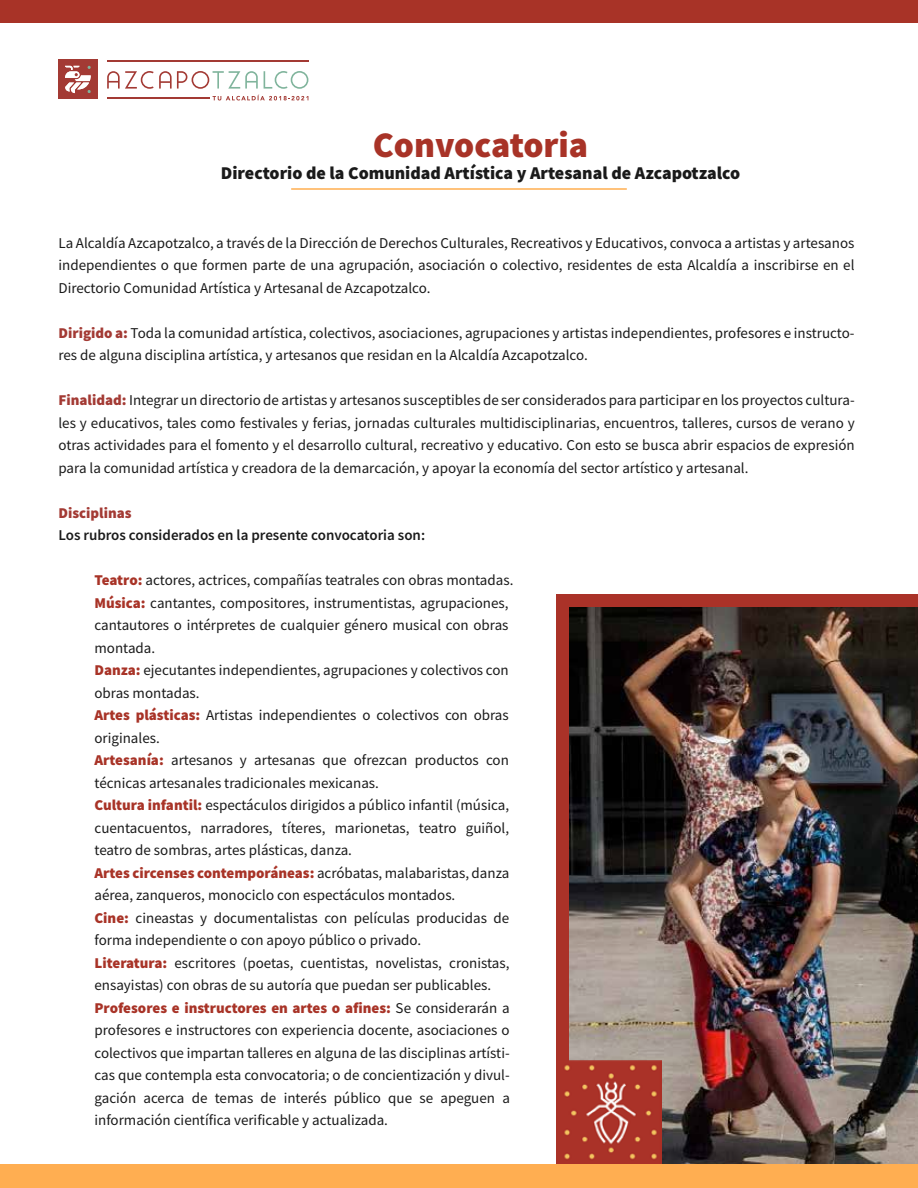
<style>
.page{position:relative;width:918px;height:1188px;background:#fff}
.page>*{position:absolute;margin:0;border:0;box-sizing:border-box;transform-origin:0 0}
.t1{font:900 36px "Source Sans Pro";color:#a83327}
.t2{font:900 18px "Source Sans Pro";color:#1a1a1a}
.t3{font:15px/22.5px "Source Sans Pro";color:#1a1a1a;text-align:justify}
.t4{font:600 15px "Source Sans Pro";color:#1a1a1a}
.t5{font:900 15px "Source Sans Pro";color:#a33a34}
.s1{font-weight:900;color:#a33a34}
.s2{font-weight:900;color:#a83327}
</style>
<div class="page">
<div style="left:556px;top:594px;width:362px;height:592px;background:#aa3228"></div>
<img style="left:570px;top:608px;width:348px;height:556px">
<svg style="left:264px;top:71px;width:44px;height:18px"></svg>
<svg style="left:107px;top:71px;width:151px;height:18px"></svg>
<hr style="left:107px;top:60px;width:201px;height:1px;background:#a33a34">
<hr style="left:107px;top:98px;width:102px;height:1px;background:#a33a34">
<svg style="left:213px;top:95px;width:95px;height:6px"></svg>
<div style="left:58px;top:60px;width:39px;height:39px;background:#a33a34"></div>
<svg style="left:65px;top:66px;width:26px;height:28px"></svg>
<hr style="left:291px;top:188px;width:336px;height:2px;background:#ffae51">
<div style="left:0;top:0;width:918px;height:22px;background:#a83327"></div>
<div style="left:0;top:1164px;width:918px;height:24px;background:#ffae51"></div>
<img style="left:564px;top:1061px;width:97px;height:103px">
<h1 class="t1" style="left:373px;top:120px;width:217px">Convocatoria</h1>
<p class="t2" style="left:221px;top:160px;width:521px">Directorio de la Comunidad Artística y Artesanal de Azcapotzalco</p>
<p class="t3" style="left:58px;top:231px;width:798px">La Alcaldía Azcapotzalco, a través de la Dirección de Derechos Culturales, Recreativos y Educativos, convoca a artistas y artesanos independientes o que formen parte de una agrupación, asociación o colectivo, residentes de esta Alcaldía a inscribirse en el Directorio Comunidad Artística y Artesanal de Azcapotzalco.</p>
<p class="t3" style="left:58px;top:321px;width:798px"><span class="s1">Dirigido a:</span> Toda la comunidad artística, colectivos, asociaciones, agrupaciones y artistas independientes, profesores e instructo&shy;res de alguna disciplina artística, y artesanos que residan en la Alcaldía Azcapotzalco.</p>
<p class="t3" style="left:58px;top:389px;width:798px"><span class="s1">Finalidad:</span> Integrar un directorio de artistas y artesanos susceptibles de ser considerados para participar en los proyectos cultura&shy;les y educativos, tales como festivales y ferias, jornadas culturales multidisciplinarias, encuentros, talleres, cursos de verano y otras actividades para el fomento y el desarrollo cultural, recreativo y educativo. Con esto se busca abrir espacios de expresión para la comunidad artística y creadora de la demarcación, y apoyar la economía del sector artístico y artesanal.</p>
<p class="t5" style="left:58px;top:502px;width:75px">Disciplinas</p>
<p class="t4" style="left:58px;top:525px;width:368px">Los rubros considerados en la presente convocatoria son:</p>
<p class="t3" style="left:94px;top:569px;width:420px;text-align:left"><span class="s2">Teatro:</span> actores, actrices, compañías teatrales con obras montadas.<br><span class="s2">Música:</span> cantantes, compositores, instrumentistas, agrupaciones, cantautores o intérpretes de cualquier género musical con obras montada.<br><span class="s2">Danza:</span> ejecutantes independientes, agrupaciones y colectivos con obras montadas.<br><span class="s2">Artes plásticas:</span> Artistas independientes o colectivos con obras originales.<br><span class="s2">Artesanía:</span> artesanos y artesanas que ofrezcan productos con técnicas artesanales tradicionales mexicanas.<br><span class="s2">Cultura infantil:</span> espectáculos dirigidos a público infantil (música, cuentacuentos, narradores, títeres, marionetas, teatro guiñol, teatro de sombras, artes plásticas, danza.<br><span class="s2">Artes circenses contemporáneas:</span> acróbatas, malabaristas, danza aérea, zanqueros, monociclo con espectáculos montados.<br><span class="s2">Cine:</span> cineastas y documentalistas con películas producidas de forma independiente o con apoyo público o privado.<br><span class="s2">Literatura:</span> escritores (poetas, cuentistas, novelistas, cronistas, ensayistas) con obras de su autoría que puedan ser publicables.<br><span class="s2">Profesores e instructores en artes o afines:</span> Se considerarán a profesores e instructores con experiencia docente, asociaciones o colectivos que impartan talleres en alguna de las disciplinas artísti&shy;cas que contempla esta convocatoria; o de concientización y divul&shy;gación acerca de temas de interés público que se apeguen a información científica verificable y actualizada.</p>
</div>
